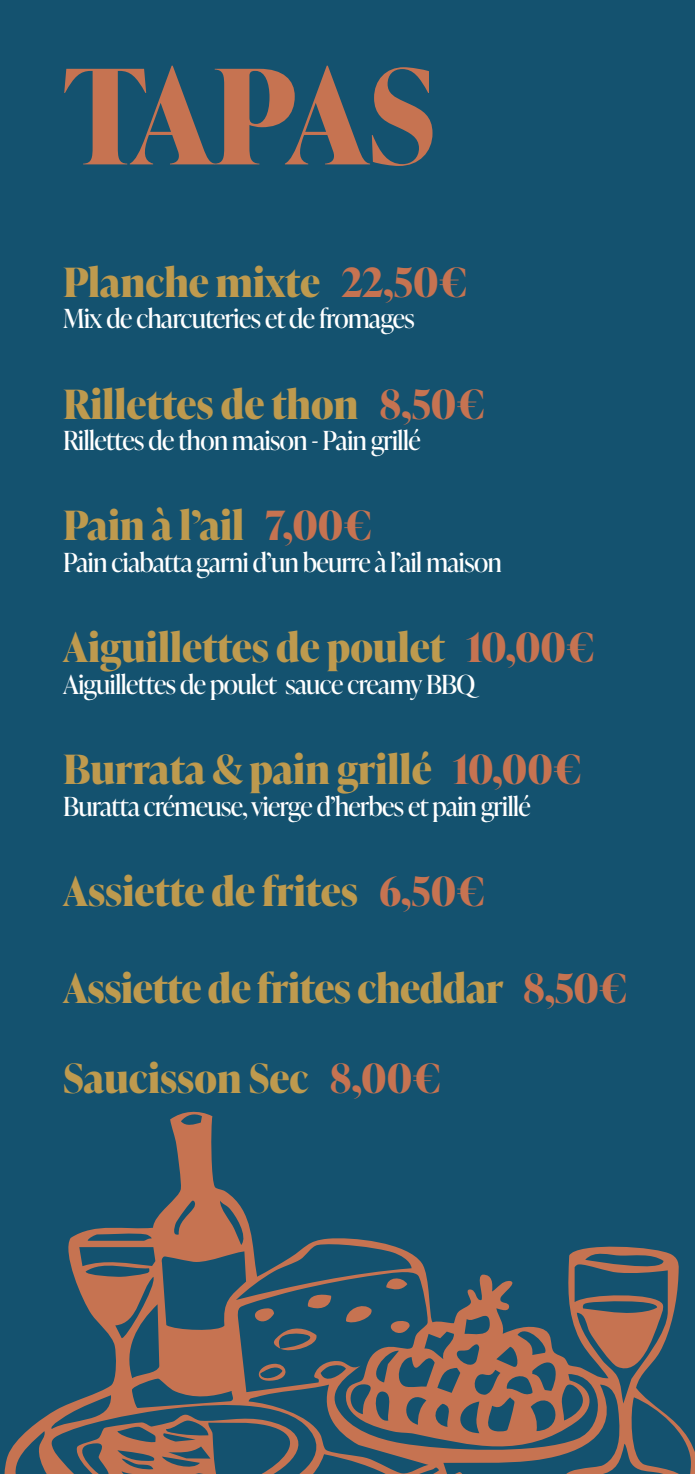
<style>
.page{position:relative;width:695px;height:1474px;background:#fff}
.page>*{position:absolute;margin:0;border:0;box-sizing:border-box;transform-origin:0 0}
.t1{font:700 131.25px "Ivy Presto Display";letter-spacing:-.035em;color:#c67351}
.t2{font:700 40.25px "Ivy Presto Display";color:#be9a4e}
.t3{font:26.25px "Ivy Presto Display";letter-spacing:-.02em;color:#fff}
.s1{color:#c67351}
</style>
<div class="page">
<div style="left:0;top:0;width:694px;height:1473px;background:#14526f"></div>
<svg style="left:4px;top:1111px;width:690px;height:362px"></svg>
<svg style="left:345px;top:1300px;width:29px;height:25px"></svg>
<svg style="left:251px;top:1362px;width:40px;height:21px"></svg>
<svg style="left:244px;top:1293px;width:87px;height:60px"></svg>
<svg style="left:381px;top:1320px;width:29px;height:21px"></svg>
<svg style="left:386px;top:1275px;width:21px;height:15px"></svg>
<p class="t1" style="left:63px;top:22px;width:374px">TAPAS</p>
<p class="t2" style="left:63px;top:253px;width:406px">Planche mixte <span class="s1">22,50€</span></p>
<p class="t3" style="left:63px;top:300px;width:353px">Mix de charcuteries et de fromages</p>
<p class="t2" style="left:63px;top:375px;width:423px">Rillettes de thon <span class="s1">8,50€</span></p>
<p class="t3" style="left:63px;top:422px;width:359px">Rillettes de thon maison - Pain grillé</p>
<p class="t2" style="left:63px;top:496px;width:310px">Pain à l’ail <span class="s1">7,00€</span></p>
<p class="t3" style="left:63px;top:543px;width:440px">Pain ciabatta garni d’un beurre à l’ail maison</p>
<p class="t2" style="left:63px;top:618px;width:533px">Aiguillettes de poulet <span class="s1">10,00€</span></p>
<p class="t3" style="left:63px;top:665px;width:413px">Aiguillettes de poulet sauce creamy BBQ</p>
<p class="t2" style="left:63px;top:740px;width:520px">Burrata &amp; pain grillé <span class="s1">10,00€</span></p>
<p class="t3" style="left:63px;top:787px;width:469px">Buratta crémeuse, vierge d’herbes et pain grillé</p>
<p class="t2" style="left:63px;top:862px;width:423px">Assiette de frites <span class="s1">6,50€</span></p>
<p class="t2" style="left:63px;top:958px;width:565px">Assiette de frites cheddar <span class="s1">8,50€</span></p>
<p class="t2" style="left:63px;top:1049px;width:379px">Saucisson Sec <span class="s1">8,00€</span></p>
</div>
